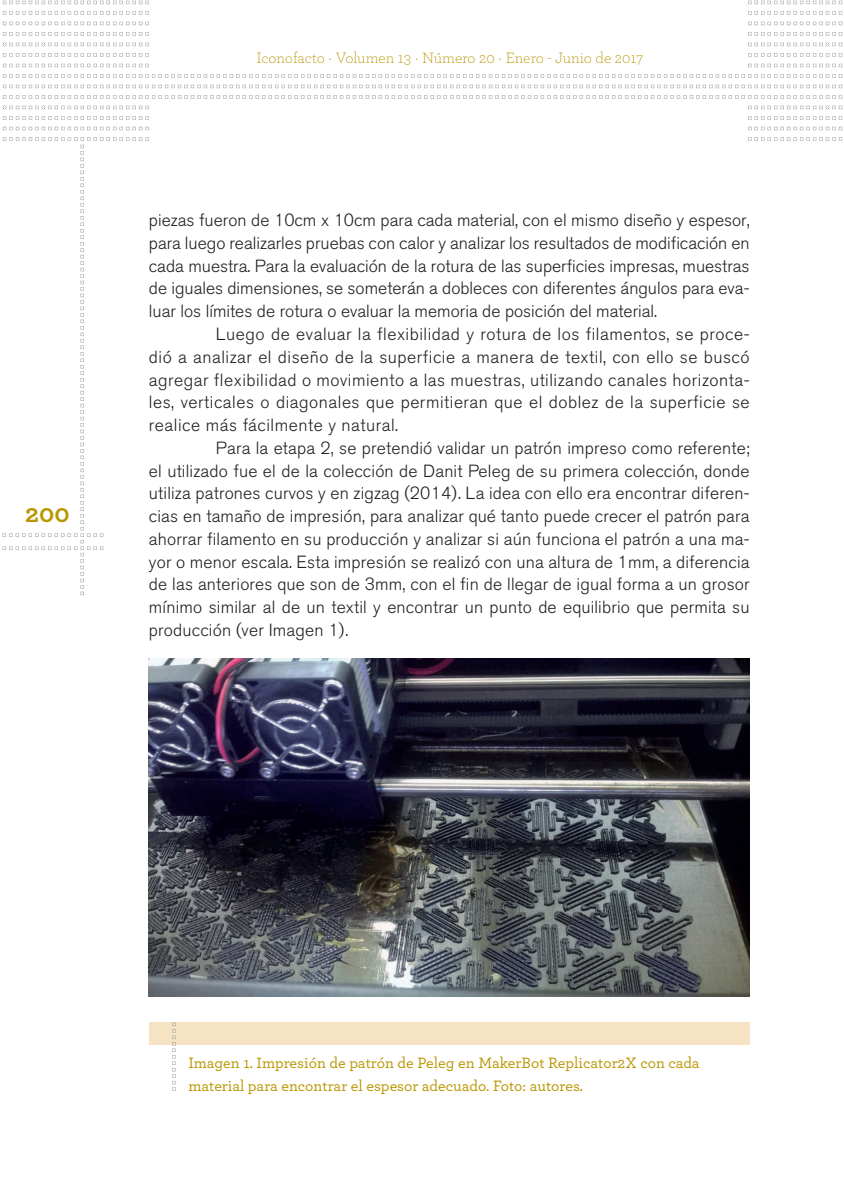
<style>
.page{position:relative;width:844px;height:1191px;background:#fff}
.page>*{position:absolute;margin:0;border:0;box-sizing:border-box;transform-origin:0 0}
.t1{font:700 26.25px "Archer Pro";color:#b99600}
.TEXTO_CORRIDO{font:300 17.5px/22.8px "Akzidenz Grotesk BQ";letter-spacing:.01em;color:#231f20;text-align:justify}
.PIE_DE_FOTO{font:500 15.75px/22.8px "Archer Pro";color:#b99600}
.t2{font:300 15.75px "Archer Pro";color:#b99600}
</style>
<div class="page">
<svg style="left:2px;top:127px;width:840px;height:3px"></svg>
<svg style="left:2px;top:116px;width:840px;height:4px"></svg>
<svg style="left:2px;top:106px;width:840px;height:3px"></svg>
<svg style="left:2px;top:95px;width:840px;height:4px"></svg>
<svg style="left:2px;top:85px;width:840px;height:3px"></svg>
<svg style="left:2px;top:74px;width:840px;height:4px"></svg>
<svg style="left:2px;top:64px;width:840px;height:3px"></svg>
<svg style="left:2px;top:53px;width:840px;height:4px"></svg>
<svg style="left:2px;top:43px;width:840px;height:3px"></svg>
<svg style="left:2px;top:32px;width:840px;height:4px"></svg>
<svg style="left:2px;top:22px;width:840px;height:3px"></svg>
<svg style="left:2px;top:11px;width:840px;height:4px"></svg>
<svg style="left:2px;top:1px;width:840px;height:3px"></svg>
<svg style="left:2px;top:137px;width:840px;height:458px"></svg>
<div style="left:149px;top:103px;width:598px;height:63px;background:#fff"></div>
<div style="left:149px;top:0;width:598px;height:70px;background:#fff"></div>
<img style="left:149px;top:658px;width:600px;height:338px">
<div style="left:149px;top:1022px;width:600px;height:23px;background:#f5e3c3"></div>
<svg style="left:172px;top:1022px;width:4px;height:69px"></svg>
<h1 class="t1" style="left:25px;top:492px;width:46px">200</h1>
<p class="t2" style="left:256px;top:48px;width:388px">Iconofacto · Volumen 13 · Número 20 · Enero - Junio de 2017</p>
<p class="TEXTO_CORRIDO" style="left:149px;top:209px;width:602px">piezas fueron de 10cm x 10cm para cada material, con el mismo diseño y espesor, para luego realizarles pruebas con calor y analizar los resultados de modificación en cada muestra. Para la evaluación de la rotura de las superficies impresas, muestras de iguales dimensiones, se someterán a dobleces con diferentes ángulos para eva&shy;luar los límites de rotura o evaluar la memoria de posición del material.</p>
<p class="TEXTO_CORRIDO" style="left:149px;top:323px;width:602px;text-indent:67px">Luego de evaluar la flexibilidad y rotura de los filamentos, se proce&shy;dió a analizar el diseño de la superficie a manera de textil, con ello se buscó agregar flexibilidad o movimiento a las muestras, utilizando canales horizonta&shy;les, verticales o diagonales que permitieran que el doblez de la superficie se realice más fácilmente y natural.</p>
<p class="TEXTO_CORRIDO" style="left:149px;top:437px;width:602px;text-indent:67px">Para la etapa 2, se pretendió validar un patrón impreso como referente; el utilizado fue el de la colección de Danit Peleg de su primera colección, donde utiliza patrones curvos y en zigzag (2014). La idea con ello era encontrar diferen&shy;cias en tamaño de impresión, para analizar qué tanto puede crecer el patrón para ahorrar filamento en su producción y analizar si aún funciona el patrón a una ma&shy;yor o menor escala. Esta impresión se realizó con una altura de 1mm, a diferencia de las anteriores que son de 3mm, con el fin de llegar de igual forma a un grosor mínimo similar al de un textil y encontrar un punto de equilibrio que permita su producción (ver Imagen 1).</p>
<p class="PIE_DE_FOTO" style="left:188px;top:1050px;width:512px">Imagen 1. Impresión de patrón de Peleg en MakerBot Replicator2X con cada material para encontrar el espesor adecuado. Foto: autores.</p>
</div>
